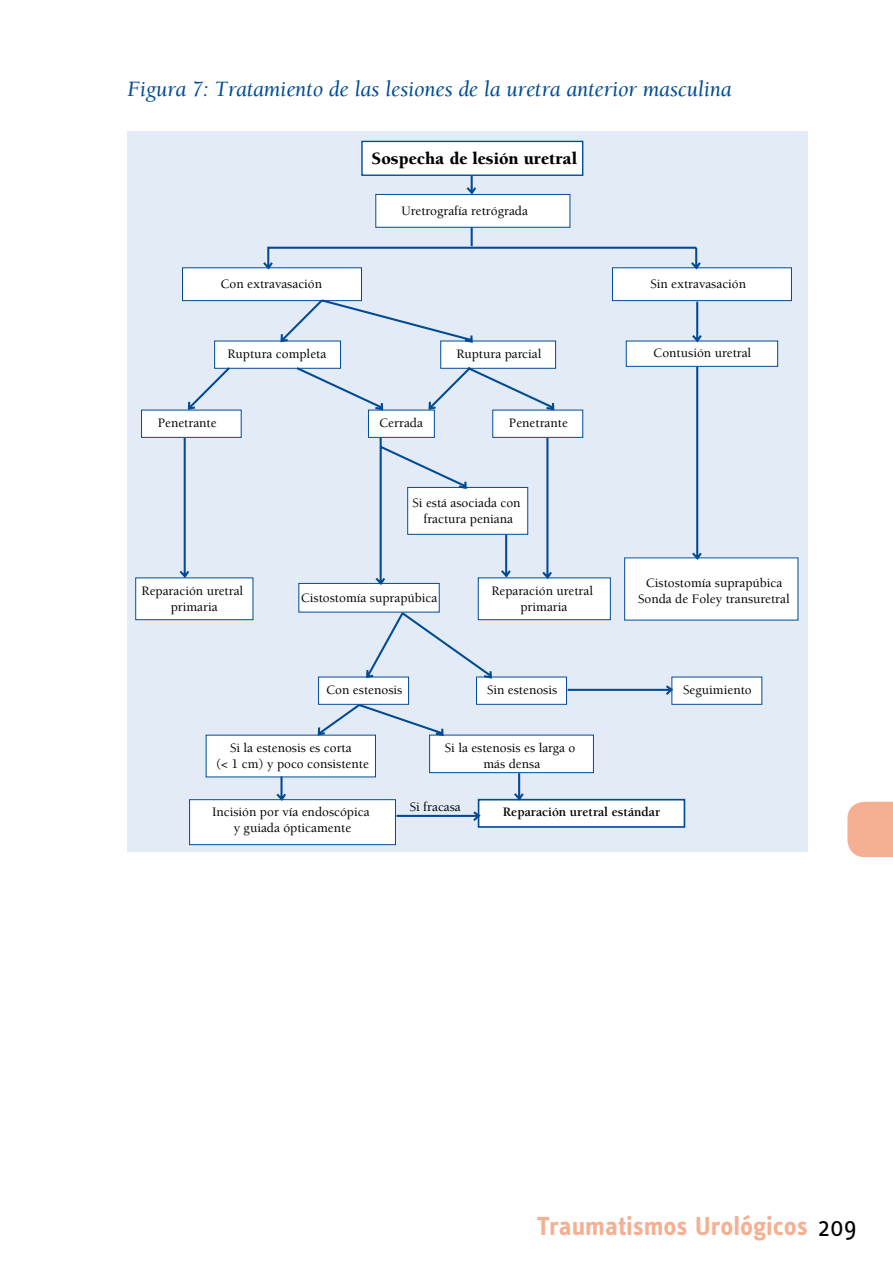
<style>
.page{position:relative;width:893px;height:1276px;background:#fff}
.page>*{position:absolute;margin:0;border:0;box-sizing:border-box;transform-origin:0 0}
.t1{font:700 27px "Info Text";color:#f5b093}
.t2{font:italic 22.5px "Berkeley";letter-spacing:-.01em;color:#004d95}
.t3{font:900 17.7px "Berkeley";color:#000}
.t4{font:500 13.2px/15.9px "Berkeley";color:#000;text-align:center}
.t5{font:700 13.2px "Berkeley";color:#000}
.s1{font-weight:400;color:#000}
</style>
<div class="page">
<svg style="left:847px;top:801px;width:46px;height:56px;background:#f5b59a"></svg>
<div style="left:128px;top:132px;width:680px;height:720px;background:#e3ecf6"></div>
<div style="left:626px;top:341px;width:152px;height:25px;background:#fff"></div>
<div style="left:626px;top:340px;width:152px;height:27px;border:1px solid #014b95"></div>
<div style="left:625px;top:558px;width:173px;height:62px;background:#fff"></div>
<div style="left:142px;top:410px;width:99px;height:27px;background:#fff"></div>
<div style="left:141px;top:409px;width:101px;height:29px;border:1px solid #014b95"></div>
<div style="left:136px;top:578px;width:117px;height:41px;background:#fff"></div>
<div style="left:135px;top:577px;width:118px;height:43px;border:1px solid #014b95"></div>
<div style="left:672px;top:677px;width:90px;height:27px;background:#fff"></div>
<div style="left:671px;top:676px;width:91px;height:29px;border:1px solid #014b95"></div>
<div style="left:190px;top:799px;width:205px;height:45px;background:#fff"></div>
<div style="left:189px;top:799px;width:207px;height:46px;border:1px solid #014b95"></div>
<div style="left:479px;top:799px;width:205px;height:28px;background:#fff"></div>
<div style="left:478px;top:799px;width:207px;height:29px;border:2px solid #014b95"></div>
<div style="left:612px;top:268px;width:179px;height:33px;background:#fff"></div>
<div style="left:612px;top:267px;width:180px;height:34px;border:1px solid #014b95"></div>
<div style="left:362px;top:141px;width:221px;height:34px;background:#fff"></div>
<div style="left:361px;top:141px;width:222px;height:35px;border:1px solid #014b95"></div>
<svg style="left:177px;top:173px;width:527px;height:650px"></svg>
<p class="t2" style="left:128px;top:77px;width:606px">Figura 7: Tratamiento de las lesiones de la uretra anterior masculina</p>
<p class="t3" style="left:372px;top:149px;width:207px">Sospecha de lesión uretral</p>
<p class="t4" style="left:401px;top:203px;width:128px">Uretrografía retrógrada</p>
<p class="t4" style="left:220px;top:276px;width:103px">Con extravasación</p>
<p class="t4" style="left:650px;top:276px;width:97px">Sin extravasación</p>
<p class="t4" style="left:227px;top:346px;width:100px">Ruptura completa</p>
<p class="t4" style="left:158px;top:415px;width:60px">Penetrante</p>
<p class="t4" style="left:379px;top:415px;width:45px">Cerrada</p>
<p class="t4" style="left:456px;top:346px;width:86px">Ruptura parcial</p>
<p class="t4" style="left:653px;top:345px;width:100px">Contusión uretral</p>
<p class="t4" style="left:509px;top:415px;width:60px">Penetrante</p>
<p class="t4" style="left:142px;top:583px;width:103px">Reparación uretral primaria</p>
<p class="t4" style="left:413px;top:495px;width:110px">Si está asociada con fractura peniana</p>
<p class="t4" style="left:301px;top:590px;width:138px">Cistostomía suprapúbica</p>
<p class="t4" style="left:491px;top:583px;width:103px">Reparación uretral primaria</p>
<p class="t4" style="left:638px;top:575px;width:153px">Cistostomía suprapúbica<br>Sonda de Foley transuretral</p>
<p class="t4" style="left:326px;top:682px;width:78px">Con estenosis</p>
<p class="t4" style="left:487px;top:682px;width:72px">Sin estenosis</p>
<p class="t4" style="left:683px;top:682px;width:70px">Seguimiento</p>
<p class="t4" style="left:216px;top:740px;width:154px">Si la estenosis es corta<br>(&lt; 1 cm) y poco consistente</p>
<p class="t4" style="left:445px;top:740px;width:132px">Si la estenosis es larga o más densa</p>
<p class="t4" style="left:410px;top:798px;width:53px">Si fracasa</p>
<p class="t4" style="left:212px;top:804px;width:159px">Incisión por vía endoscópica y guiada ópticamente</p>
<p class="t5" style="left:503px;top:805px;width:159px">Reparación uretral estándar</p>
<p class="t1" style="left:537px;top:1210px;width:321px">Traumatismos Urológicos <span class="s1">209</span></p>
</div>
